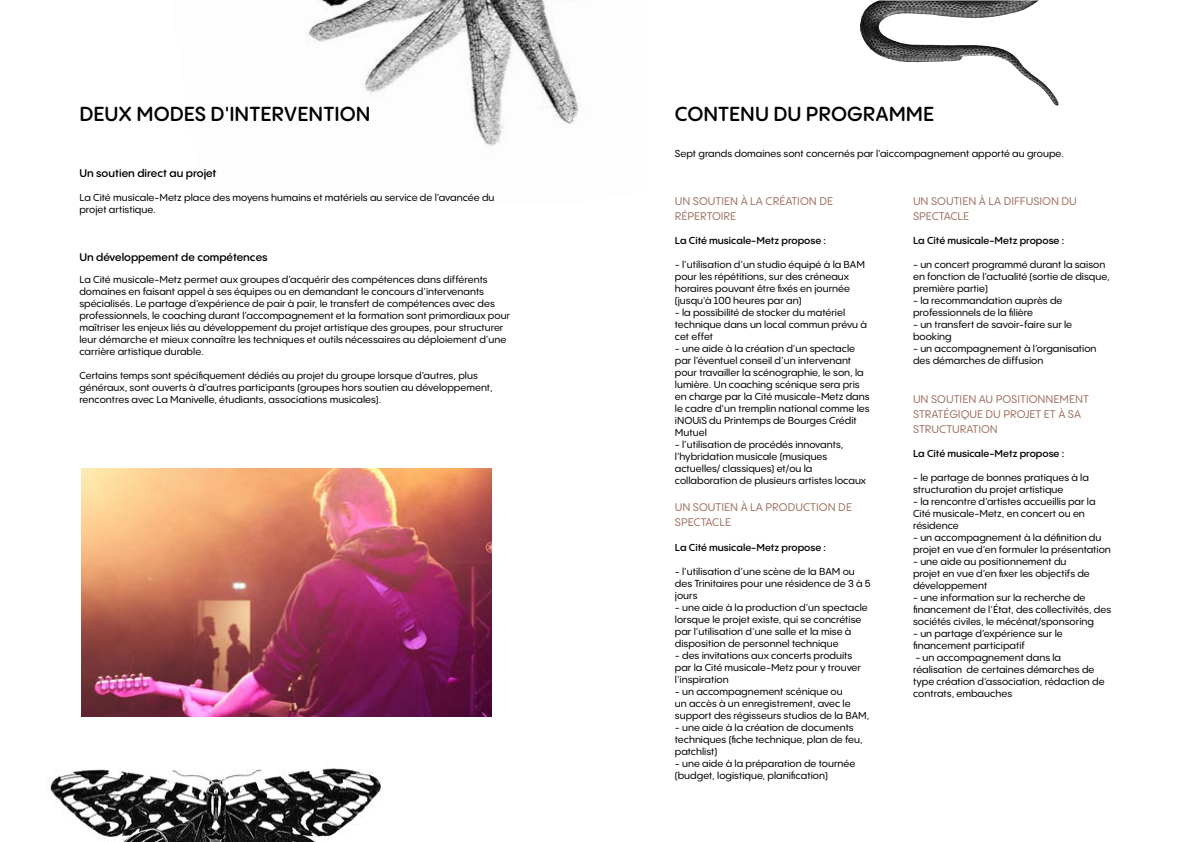
<style>
.page{position:relative;width:1191px;height:842px;background:#fff}
.page>*{position:absolute;margin:0;border:0;box-sizing:border-box;transform-origin:0 0}
.t1{font:600 20px "PP Pangram Sans Rounded";color:#000}
.t2{font:500 11px/15px "PP Pangram Sans Rounded";color:#a27565}
.t3{font:600 11px "PP Pangram Sans Rounded";color:#000}
.t4{font:500 10px/12px "PP Pangram Sans Rounded";color:#000}
.t5{font:600 10px "PP Pangram Sans Rounded";color:#000}
</style>
<div class="page">
<img style="left:307px;top:0;width:273px;height:146px">
<img style="left:49px;top:768px;width:332px;height:74px">
<img style="left:81px;top:468px;width:410px;height:249px">
<img style="left:860px;top:0;width:115px;height:62px">
<h1 class="t1" style="left:79px;top:101px;width:292px">DEUX MODES D'INTERVENTION</h1>
<p class="t3" style="left:79px;top:166px;width:139px">Un soutien direct au projet</p>
<p class="t4" style="left:79px;top:191px;width:417px">La Cité musicale-Metz place des moyens humains et matériels au service de l’avancée du projet artistique.</p>
<p class="t3" style="left:79px;top:250px;width:190px">Un développement de compétences</p>
<p class="t4" style="left:79px;top:273px;width:432px">La Cité musicale-Metz permet aux groupes d’acquérir des compétences dans différents domaines en faisant appel à ses équipes ou en demandant le concours d’intervenants spécialisés. Le partage d’expérience de pair à pair, le transfert de compétences avec des professionnels, le coaching durant l’accompagnement et la formation sont primordiaux pour maîtriser les enjeux liés au développement du projet artistique des groupes, pour structurer leur démarche et mieux connaître les techniques et outils nécessaires au déploiement d’une carrière artistique durable.</p>
<p class="t4" style="left:79px;top:369px;width:415px">Certains temps sont spécifiquement dédiés au projet du groupe lorsque d’autres, plus généraux, sont ouverts à d’autres participants (groupes hors soutien au développement, rencontres avec La Manivelle, étudiants, associations musicales).</p>
<h1 class="t1" style="left:675px;top:101px;width:261px">CONTENU DU PROGRAMME</h1>
<p class="t4" style="left:675px;top:148px;width:391px">Sept grands domaines sont concernés par l’aiccompagnement apporté au groupe.</p>
<p class="t2" style="left:675px;top:193px;width:160px">UN SOUTIEN À LA CRÉATION DE<br>RÉPERTOIRE</p>
<p class="t5" style="left:675px;top:234px;width:153px">La Cité musicale-Metz propose :</p>
<p class="t4" style="left:675px;top:258px;width:191px">- l’utilisation d’un studio équipé à la BAM pour les répétitions, sur des créneaux horaires pouvant être fixés en journée (jusqu'à 100 heures par an)</p>
<p class="t4" style="left:675px;top:306px;width:194px">- la possibilité de stocker du matériel technique dans un local commun prévu à cet effet</p>
<p class="t4" style="left:675px;top:342px;width:196px">- une aide à la création d’un spectacle par l’éventuel conseil d’un intervenant pour travailler la scénographie, le son, la lumière. Un coaching scénique sera pris en charge par la Cité musicale-Metz dans le cadre d’un tremplin national comme les iNOUïS du Printemps de Bourges Crédit Mutuel</p>
<p class="t4" style="left:675px;top:438px;width:193px">- l’utilisation de procédés innovants, l’hybridation musicale (musiques actuelles/ classiques) et/ou la collaboration de plusieurs artistes locaux</p>
<p class="t2" style="left:675px;top:499px;width:179px">UN SOUTIEN À LA PRODUCTION DE<br>SPECTACLE</p>
<p class="t5" style="left:675px;top:541px;width:153px">La Cité musicale-Metz propose :</p>
<p class="t4" style="left:675px;top:565px;width:197px">- l’utilisation d’une scène de la BAM ou des Trinitaires pour une résidence de 3 à 5 jours</p>
<p class="t4" style="left:675px;top:601px;width:194px">- une aide à la production d’un spectacle lorsque le projet existe, qui se concrétise par l’utilisation d’une salle et la mise à disposition de personnel technique</p>
<p class="t4" style="left:675px;top:649px;width:188px">- des invitations aux concerts produits par la Cité musicale-Metz pour y trouver l’inspiration</p>
<p class="t4" style="left:675px;top:685px;width:196px">- un accompagnement scénique ou<br>un accès à un enregistrement, avec le support des régisseurs studios de la BAM,</p>
<p class="t4" style="left:675px;top:721px;width:189px">- une aide à la création de documents techniques (fiche technique, plan de feu, patchlist)</p>
<p class="t4" style="left:675px;top:757px;width:182px">- une aide à la préparation de tournée (budget, logistique, planification)</p>
<p class="t2" style="left:913px;top:193px;width:165px">UN SOUTIEN À LA DIFFUSION DU<br>SPECTACLE</p>
<p class="t5" style="left:913px;top:234px;width:153px">La Cité musicale-Metz propose :</p>
<p class="t4" style="left:913px;top:258px;width:198px">- un concert programmé durant la saison en fonction de l’actualité (sortie de disque, première partie)</p>
<p class="t4" style="left:913px;top:294px;width:151px">- la recommandation auprès de professionnels de la filière</p>
<p class="t4" style="left:913px;top:318px;width:161px">- un transfert de savoir-faire sur le booking</p>
<p class="t4" style="left:913px;top:342px;width:185px">- un accompagnement à l’organisation des démarches de diffusion</p>
<p class="t2" style="left:913px;top:391px;width:177px">UN SOUTIEN AU POSITIONNEMENT<br>STRATÉGIQUE DU PROJET ET À SA<br>STRUCTURATION</p>
<p class="t5" style="left:913px;top:447px;width:153px">La Cité musicale-Metz propose :</p>
<p class="t4" style="left:913px;top:471px;width:177px">- le partage de bonnes pratiques à la structuration du projet artistique</p>
<p class="t4" style="left:913px;top:495px;width:184px">- la rencontre d’artistes accueillis par la<br>Cité musicale-Metz, en concert ou en résidence</p>
<p class="t4" style="left:913px;top:531px;width:199px">- un accompagnement à la définition du projet en vue d’en formuler la présentation</p>
<p class="t4" style="left:913px;top:555px;width:178px">- une aide au positionnement du projet en vue d’en fixer les objectifs de développement</p>
<p class="t4" style="left:913px;top:591px;width:200px">- une information sur la recherche de financement de l’État, des collectivités, des sociétés civiles, le mécénat/sponsoring</p>
<p class="t4" style="left:913px;top:627px;width:151px">- un partage d’expérience sur le financement participatif</p>
<p class="t4" style="left:913px;top:651px;width:193px">- un accompagnement dans la réalisation de certaines démarches de type création d’association, rédaction de contrats, embauches</p>
</div>
